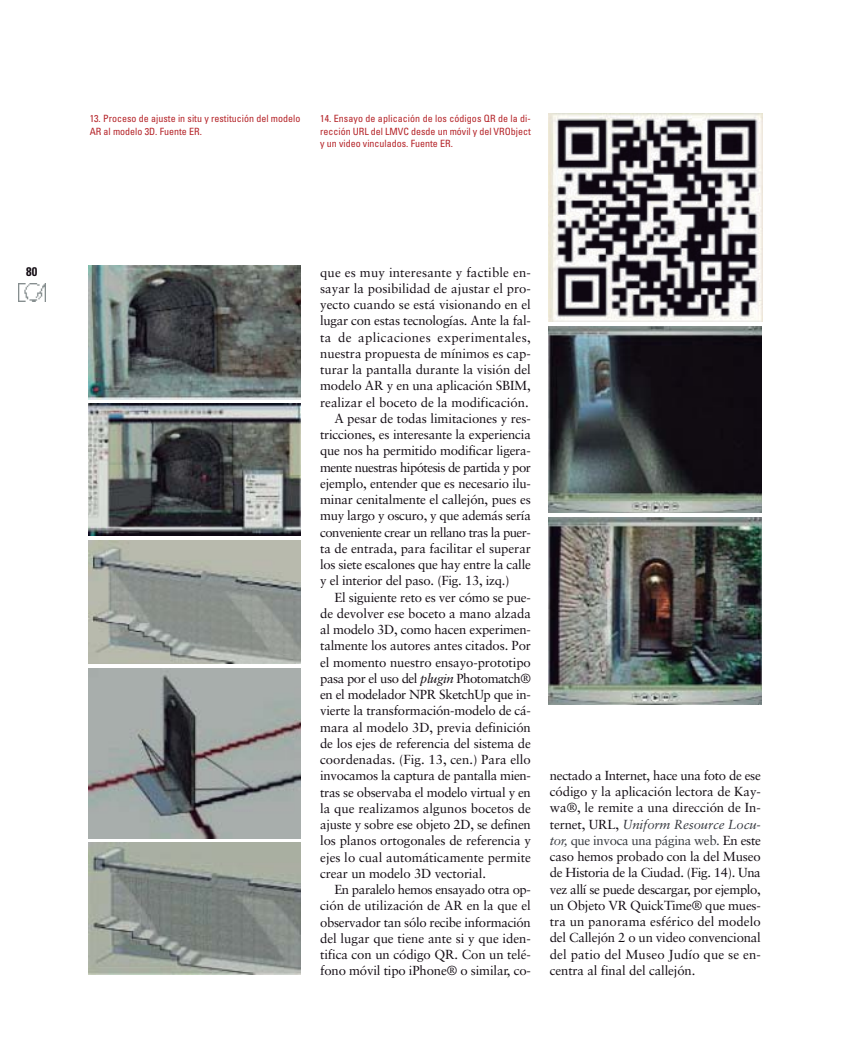
<style>
.page{position:relative;width:851px;height:1063px;background:#fff}
.page>*{position:absolute;margin:0;border:0;box-sizing:border-box;transform-origin:0 0}
.t1{font:13.12px/16.2px "Sabon";letter-spacing:-.01em;color:#140d14;text-align:justify}
.t2{font:13.12px "Sabon";letter-spacing:-.04em;color:#140d14}
.t3{font:13.12px "Sabon";letter-spacing:-.035em;color:#140d14}
.t4{font:13.12px "Sabon";letter-spacing:.01em;color:#140d14}
.t5{font:13.12px "Sabon";letter-spacing:.03em;color:#140d14}
.t6{font:13.12px "Sabon";letter-spacing:-.03em;color:#140d14}
.t7{font:700 condensed 12.5px "Univers";color:#140d14}
.t8{font:condensed 10px/12.5px "Univers";color:#b5252a}
.s1{font-style:italic}
.s2{font-style:italic;color:#36393f}
.s3{color:#36393f}
</style>
<div class="page">
<img style="left:88px;top:265px;width:213px;height:134px">
<img style="left:88px;top:404px;width:213px;height:132px">
<img style="left:88px;top:540px;width:213px;height:124px">
<img style="left:88px;top:668px;width:213px;height:171px">
<img style="left:88px;top:843px;width:213px;height:132px">
<img style="left:18px;top:284px;width:28px;height:17px">
<img style="left:548px;top:114px;width:214px;height:208px">
<img style="left:548px;top:326px;width:213px;height:187px">
<img style="left:548px;top:517px;width:213px;height:187px">
<p class="t7" style="left:26px;top:267px;width:13px">80</p>
<p class="t8" style="left:90px;top:113px;width:212px">13. Proceso de ajuste in situ y restitución del modelo<br>AR al modelo 3D. Fuente ER.</p>
<p class="t8" style="left:320px;top:113px;width:212px;text-align:justify">14. Ensayo de aplicación de los códigos QR de la di&shy;rección URL del LMVC desde un móvil y del VRObject y un video vinculados. Fuente ER.</p>
<p class="t4" style="left:320px;top:266px;width:212px">que es muy interesante y factible en-</p>
<p class="t1" style="left:320px;top:281px;width:212px">sayar la posibilidad de ajustar el pro-</p>
<p class="t1" style="left:320px;top:297px;width:212px">yecto cuando se está visionando en el</p>
<p class="t1" style="left:320px;top:314px;width:212px">lugar con estas tecnologías. Ante la fal-</p>
<p class="t5" style="left:320px;top:331px;width:212px">ta de aplicaciones experimentales,</p>
<p class="t1" style="left:320px;top:346px;width:212px">nuestra propuesta de mínimos es cap-</p>
<p class="t1" style="left:320px;top:362px;width:212px">turar la pantalla durante la visión del</p>
<p class="t1" style="left:320px;top:379px;width:212px">modelo AR y en una aplicación SBIM,</p>
<p class="t1" style="left:320px;top:395px;width:210px">realizar el boceto de la modificación.</p>
<p class="t1" style="left:334px;top:411px;width:198px">A pesar de todas limitaciones y res-</p>
<p class="t1" style="left:320px;top:427px;width:212px">tricciones, es interesante la experiencia</p>
<p class="t1" style="left:320px;top:444px;width:212px">que nos ha permitido modificar ligera-</p>
<p class="t2" style="left:320px;top:461px;width:212px">mente nuestras hipótesis de partida y por</p>
<p class="t1" style="left:320px;top:476px;width:212px">ejemplo, entender que es necesario ilu-</p>
<p class="t1" style="left:320px;top:492px;width:212px">minar cenitalmente el callejón, pues es</p>
<p class="t1" style="left:320px;top:509px;width:212px">muy largo y oscuro, y que además sería</p>
<p class="t2" style="left:320px;top:526px;width:212px">conveniente crear un rellano tras la puer-</p>
<p class="t1" style="left:320px;top:541px;width:212px">ta de entrada, para facilitar el superar</p>
<p class="t1" style="left:320px;top:557px;width:212px">los siete escalones que hay entre la calle</p>
<p class="t1" style="left:320px;top:574px;width:191px">y el interior del paso. (Fig. 13, izq.)</p>
<p class="t1" style="left:334px;top:590px;width:198px">El siguiente reto es ver cómo se pue-</p>
<p class="t1" style="left:320px;top:606px;width:212px">de devolver ese boceto a mano alzada</p>
<p class="t1" style="left:320px;top:622px;width:212px">al modelo 3D, como hacen experimen-</p>
<p class="t1" style="left:320px;top:639px;width:212px">talmente los autores antes citados. Por</p>
<p class="t1" style="left:320px;top:655px;width:212px">el momento nuestro ensayo-prototipo</p>
<p class="t3" style="left:320px;top:673px;width:212px">pasa por el uso del <span class="s1">plugin</span> Photomatch®</p>
<p class="t1" style="left:320px;top:687px;width:212px">en el modelador NPR SketchUp que in-</p>
<p class="t1" style="left:320px;top:704px;width:212px">vierte la transformación-modelo de cá-</p>
<p class="t1" style="left:320px;top:720px;width:212px">mara al modelo 3D, previa definición</p>
<p class="t1" style="left:320px;top:736px;width:212px">de los ejes de referencia del sistema de</p>
<p class="t1" style="left:320px;top:752px;width:212px">coordenadas. (Fig. 13, cen.) Para ello</p>
<p class="t1" style="left:320px;top:769px;width:212px">invocamos la captura de pantalla mien-</p>
<p class="t1" style="left:320px;top:785px;width:212px">tras se observaba el modelo virtual y en</p>
<p class="t1" style="left:320px;top:801px;width:212px">la que realizamos algunos bocetos de</p>
<p class="t1" style="left:320px;top:817px;width:212px">ajuste y sobre ese objeto 2D, se definen</p>
<p class="t1" style="left:320px;top:834px;width:212px">los planos ortogonales de referencia y</p>
<p class="t1" style="left:320px;top:850px;width:212px">ejes lo cual automáticamente permite</p>
<p class="t1" style="left:320px;top:866px;width:167px">crear un modelo 3D vectorial.</p>
<p class="t6" style="left:334px;top:884px;width:198px">En paralelo hemos ensayado otra op-</p>
<p class="t1" style="left:320px;top:899px;width:212px">ción de utilización de AR en la que el</p>
<p class="t1" style="left:320px;top:915px;width:212px">observador tan sólo recibe información</p>
<p class="t1" style="left:320px;top:931px;width:212px">del lugar que tiene ante si y que iden-</p>
<p class="t1" style="left:320px;top:947px;width:212px">tifica con un código QR. Con un telé-</p>
<p class="t1" style="left:320px;top:964px;width:212px">fono móvil tipo iPhone® o similar, co-</p>
<p class="t1" style="left:549px;top:768px;width:212px">nectado a Internet, hace una foto de ese código y la aplicación lectora de Kay&shy;wa®, le remite a una dirección de In&shy;ternet, URL, <span class="s2">Uniform Resource Locu&shy;tor,</span> <span class="s3">que invoca una página web</span><span class="s2">.</span> En este caso hemos probado con la del Museo de Historia de la Ciudad. (Fig. 14). Una vez allí se puede descargar, por ejemplo, un Objeto VR QuickTime® que mues&shy;tra un panorama esférico del modelo del Callejón 2 o un video convencional del patio del Museo Judío que se en&shy;centra al final del callejón.</p>
</div>
